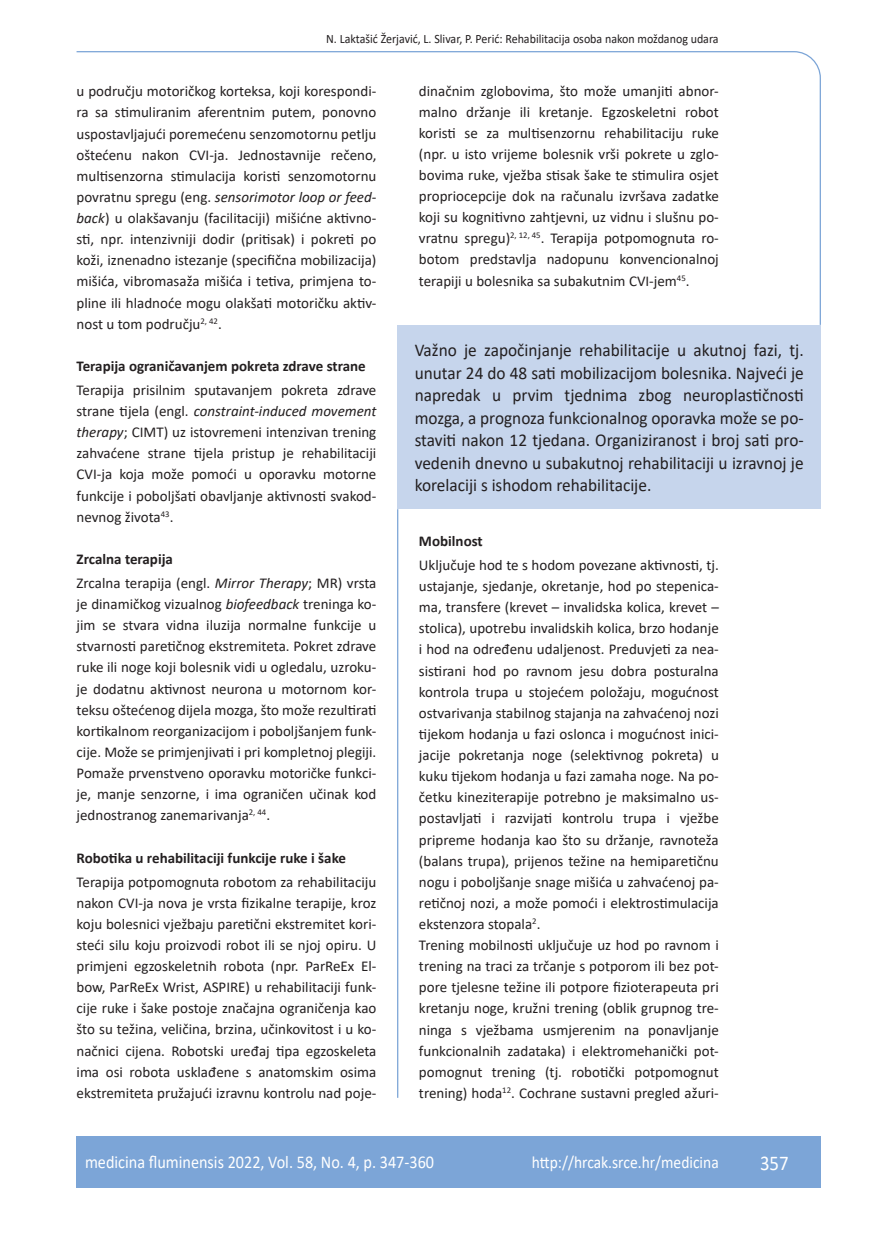
<style>
.page{position:relative;width:872px;height:1234px;background:#fff}
.page>*{position:absolute;margin:0;border:0;box-sizing:border-box;transform-origin:0 0}
.t1{font:21px "Calibri";color:#fff;scale:.9 1}
.t2{font:18px/22.5px "Calibri";color:#231f20;text-align:justify;scale:.96 1}
.t3{font:18px "Calibri";color:#fff;scale:.9 1}
.t4{font:17.25px "Calibri";color:#fff;scale:.9 1}
.t5{font:15px/21.1px "Calibri";color:#231f20;text-align:justify}
.t6{font:700 15px "Calibri";letter-spacing:-.01em;color:#231f20}
.t7{font:12.75px "Calibri";color:#231f20;scale:.94 1}
.s1{font-style:italic}
.s2{font-weight:700}
</style>
<div class="page">
<svg style="left:76px;top:51px;width:745px;height:275px"></svg>
<hr style="left:397px;top:509px;width:1px;height:588px;background:#7ca5d7">
<div style="left:77px;top:1135px;width:744px;height:51px;background:#7ca5d7"></div>
<div style="left:398px;top:325px;width:423px;height:184px;background:#c6d5ec"></div>
<p class="t7" style="left:326px;top:29px;width:419px">N. Laktašić Žerjavić, L. Slivar, P. Perić: Rehabilitacija osoba nakon moždanog udara</p>
<p class="t5" style="left:77px;top:80px;width:301px">u području motoričkog korteksa, koji korespondi&shy;ra sa stimuliranim aferentnim putem, ponovno uspostavljajući poremećenu senzomotornu petlju oštećenu nakon CVI-ja. Jednostavnije rečeno, multisenzorna stimulacija koristi senzomotornu povratnu spregu (eng. <span class="s1">sensorimotor loop or feed&shy;back</span>) u olakšavanju (facilitaciji) mišićne aktivno&shy;sti, npr. intenzivniji dodir (pritisak) i pokreti po koži, iznenadno istezanje (specifična mobilizacija) mišića, vibromasaža mišića i tetiva, primjena to&shy;pline ili hladnoće mogu olakšati motoričku aktiv&shy;nost u tom području<sup>2,</sup> <sup>42</sup>.</p>
<p class="t6" style="left:77px;top:355px;width:291px">Terapija ograničavanjem pokreta zdrave strane</p>
<p class="t5" style="left:77px;top:379px;width:301px">Terapija prisilnim sputavanjem pokreta zdrave strane tijela (engl. <span class="s1">constraint-induced movement therapy</span>; CIMT) uz istovremeni intenzivan trening zahvaćene strane tijela pristup je rehabilitaciji CVI-ja koja može pomoći u oporavku motorne funkcije i poboljšati obavljanje aktivnosti svakod&shy;nevnog života<sup>43</sup>.</p>
<p class="t5" style="left:77px;top:546px;width:301px;line-height:23.9px"><span class="s2">Zrcalna terapija<br></span>Zrcalna terapija (engl. <span class="s1">Mirror Therapy</span>; MR) vrsta</p>
<p class="t5" style="left:77px;top:593px;width:301px">je dinamičkog vizualnog <span class="s1">biofeedback</span> treninga ko&shy;jim se stvara vidna iluzija normalne funkcije u stvarnosti paretičnog ekstremiteta. Pokret zdrave ruke ili noge koji bolesnik vidi u ogledalu, uzroku&shy;je dodatnu aktivnost neurona u motornom kor&shy;teksu oštećenog dijela mozga, što može rezultirati kortikalnom reorganizacijom i poboljšanjem funk&shy;cije. Može se primjenjivati i pri kompletnoj plegiji.<br>Pomaže prvenstveno oporavku motoričke funkci&shy;je, manje senzorne, i ima ograničen učinak kod jednostranog zanemarivanja<sup>2,</sup> <sup>44</sup>.</p>
<p class="t6" style="left:77px;top:846px;width:271px">Robotika u rehabilitaciji funkcije ruke i šake</p>
<p class="t5" style="left:77px;top:870px;width:301px">Terapija potpomognuta robotom za rehabilitaciju nakon CVI-ja nova je vrsta fizikalne terapije, kroz koju bolesnici vježbaju paretični ekstremitet kori&shy;steći silu koju proizvodi robot ili se njoj opiru. U primjeni egzoskeletnih robota (npr. ParReEx El&shy;bow, ParReEx Wrist, ASPIRE) u rehabilitaciji funk&shy;cije ruke i šake postoje značajna ograničenja kao što su težina, veličina, brzina, učinkovitost i u ko&shy;načnici cijena. Robotski uređaj tipa egzoskeleta ima osi robota usklađene s anatomskim osima ekstremiteta pružajući izravnu kontrolu nad poje-</p>
<p class="t5" style="left:419px;top:80px;width:301px">dinačnim zglobovima, što može umanjiti abnor&shy;malno držanje ili kretanje. Egzoskeletni robot koristi se za multisenzornu rehabilitaciju ruke (npr. u isto vrijeme bolesnik vrši pokrete u zglo&shy;bovima ruke, vježba stisak šake te stimulira osjet propriocepcije dok na računalu izvršava zadatke koji su kognitivno zahtjevni, uz vidnu i slušnu po&shy;vratnu spregu)<sup>2,</sup> <sup>12,</sup> <sup>45</sup>. Terapija potpomognuta ro&shy;botom predstavlja nadopunu konvencionalnoj terapiji u bolesnika sa subakutnim CVI-jem<sup>45</sup>.</p>
<p class="t2" style="left:415px;top:338px;width:407px">Važno je započinjanje rehabilitacije u akutnoj fazi, tj. unutar 24 do 48 sati mobilizacijom bolesnika. Najveći je napredak u prvim tjednima zbog neuroplastičnosti mozga, a prognoza funkcionalnog oporavka može se po&shy;staviti nakon 12 tjedana. Organiziranost i broj sati pro&shy;vedenih dnevno u subakutnoj rehabilitaciji u izravnoj je korelaciji s ishodom rehabilitacije.</p>
<p class="t6" style="left:419px;top:530px;width:65px">Mobilnost</p>
<p class="t5" style="left:419px;top:554px;width:301px;text-align:left">Uključuje hod te s hodom povezane aktivnosti, tj. ustajanje, sjedanje, okretanje, hod po stepenica&shy;ma, transfere (krevet – invalidska kolica, krevet – stolica), upotrebu invalidskih kolica, brzo hodanje i hod na određenu udaljenost. Preduvjeti za nea&shy;sistirani hod po ravnom jesu dobra posturalna kontrola trupa u stojećem položaju, mogućnost ostvarivanja stabilnog stajanja na zahvaćenoj nozi tijekom hodanja u fazi oslonca i mogućnost inici&shy;jacije pokretanja noge (selektivnog pokreta) u kuku tijekom hodanja u fazi zamaha noge. Na po&shy;četku kineziterapije potrebno je maksimalno us&shy;postavljati i razvijati kontrolu trupa i vježbe pripreme hodanja kao što su držanje, ravnoteža (balans trupa), prijenos težine na hemiparetičnu nogu i poboljšanje snage mišića u zahvaćenoj pa&shy;retičnoj nozi, a može pomoći i elektrostimulacija ekstenzora stopala<sup>2</sup>.<br>Trening mobilnosti uključuje uz hod po ravnom i trening na traci za trčanje s potporom ili bez pot&shy;pore tjelesne težine ili potpore fizioterapeuta pri kretanju noge, kružni trening (oblik grupnog tre&shy;ninga s vježbama usmjerenim na ponavljanje funkcionalnih zadataka) i elektromehanički pot&shy;pomognut trening (tj. robotički potpomognut trening) hoda<sup>12</sup>. Cochrane sustavni pregled ažuri-</p>
<p class="t3" style="left:85px;top:1149px;width:389px">medicina fluminensis 2022, Vol. 58, No. 4, p. 347-360</p>
<p class="t4" style="left:532px;top:1150px;width:209px">http://hrcak.srce.hr/medicina</p>
<h1 class="t1" style="left:760px;top:1147px;width:33px">357</h1>
</div>
